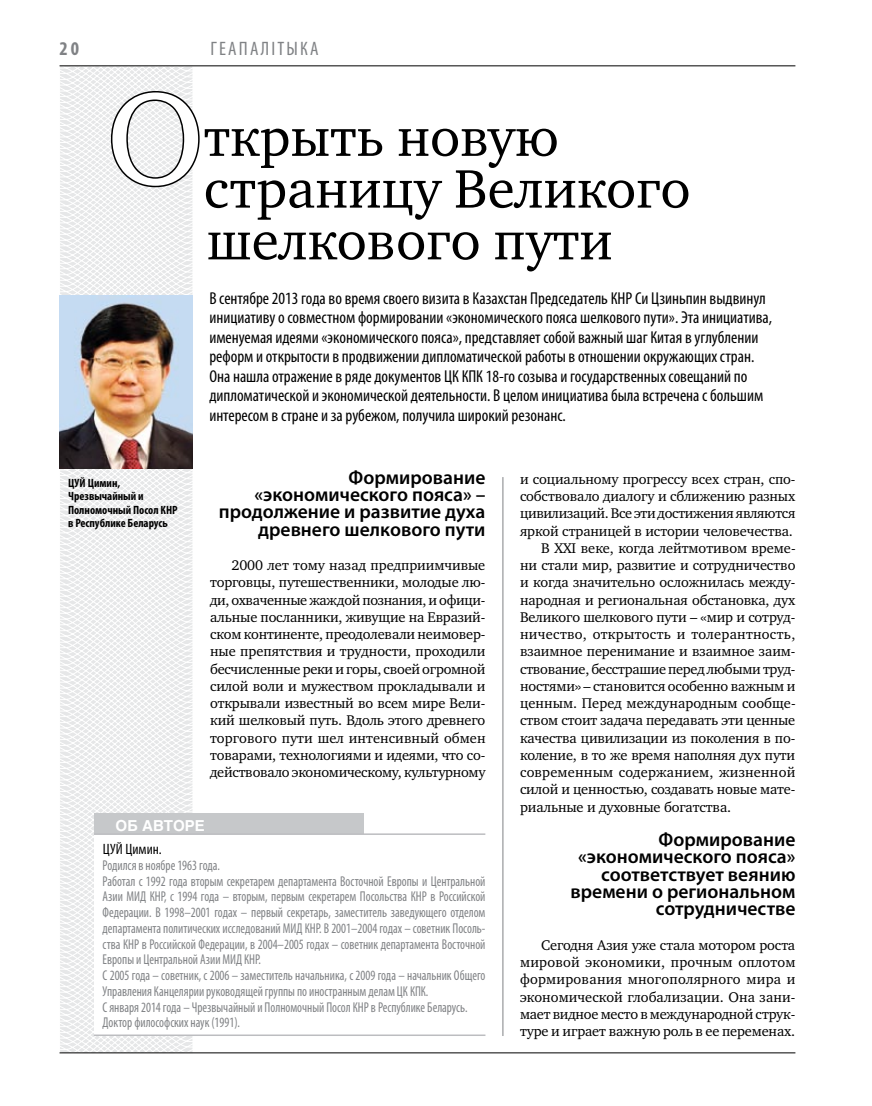
<style>
.page{position:relative;width:872px;height:1106px;background:#fff}
.page>*{position:absolute;margin:0;border:0;box-sizing:border-box;transform-origin:0 0}
.t1{font:132.6px "Charter C";color:#fff}
.t2{font:55.5px/51.8px "Charter C";color:#000}
.t3{font:600 19.5px/17.2px "Myriad Pro";color:#000;text-align:right}
.t4{font:condensed 19.5px "Myriad Pro";letter-spacing:.11em;color:#808285}
.t5{font:700 condensed 19.5px "Myriad Pro";color:#808285}
.t6{font:condensed 17.25px/19.5px "Myriad Pro";color:#000}
.t7{font:condensed 15px "Myriad Pro";color:#000}
.t8{font:700 15px "Helios";color:#fff}
.t9{font:14.4px/17.2px "Charter C";letter-spacing:-.01em;color:#000;text-align:justify}
.t10{font:14.4px "Charter C";letter-spacing:.015em;color:#000}
.t11{font:condensed 14.25px/15.8px "Myriad Pro";color:#808285;scale:.9 1}
.t12{font:700 condensed 12px/13.5px "Myriad Pro";color:#000}
</style>
<div class="page">
<svg style="left:59px;top:65px;width:192px;height:989px"></svg>
<hr style="left:60px;top:1052px;width:735px;height:1px;background:#000">
<hr style="left:60px;top:65px;width:735px;height:1px;background:#000">
<hr style="left:502px;top:477px;width:1px;height:559px;background:#808285">
<svg style="left:109px;top:89px;width:92px;height:100px"></svg>
<div style="left:94px;top:813px;width:270px;height:23px;background:#c6c8ca"></div>
<div style="left:94px;top:834px;width:391px;height:202px;background:#fff"></div>
<hr style="left:94px;top:1034px;width:391px;height:2px;background:#bcbdc0">
<hr style="left:94px;top:833px;width:391px;height:2px;background:#bcbdc0">
<img style="left:60px;top:295px;width:133px;height:173px">
<h3 class="t5" style="left:60px;top:37px;width:21px">20</h3>
<h3 class="t4" style="left:210px;top:37px;width:110px">геапалітыка</h3>
<h1 class="t1" style="left:107px;top:65px;width:99px">О</h1>
<h2 class="t2" style="left:204px;top:112px;width:488px">ткрыть новую страницу Великого шелкового пути</h2>
<p class="t6" style="left:209px;top:288px;width:564px">В сентябре 2013 года во время своего визита в Казахстан Председатель КНР Си Цзиньпин выдвинул инициативу о совместном формировании «экономического пояса шелкового пути». Эта инициатива, именуемая идеями «экономического пояса», представляет собой важный шаг Китая в углублении реформ и открытости в продвижении дипломатической работы в отношении окружающих стран.<br>Она нашла отражение в ряде документов ЦК КПК 18-го созыва и государственных совещаний по дипломатической и экономической деятельности. В целом инициатива была встречена с большим интересом в стране и за рубежом, получила широкий резонанс.</p>
<p class="t12" style="left:68px;top:475px;width:111px">Цуй Цимин,<br>Чрезвычайный и<br>Полномочный Посол КНР в Республике Беларусь</p>
<h3 class="t3" style="left:219px;top:468px;width:268px">Формирование «экономического пояса» – продолжение и развитие духа древнего шелкового пути</h3>
<p class="t9" style="left:210px;top:556px;width:277px;text-indent:21px">2000 лет тому назад предприимчивые торговцы, путешественники, молодые лю&shy;ди, охваченные жаждой познания, и офици&shy;альные посланники, живущие на Евразий&shy;ском континенте, преодолевали неимовер&shy;ные препятствия и трудности, проходили бесчисленные реки и горы, своей огромной силой воли и мужеством прокладывали и открывали известный во всем мире Вели&shy;кий шелковый путь. Вдоль этого древнего торгового пути шел интенсивный обмен товарами, технологиями и идеями, что со&shy;действовало экономическому, культурному</p>
<p class="t8" style="left:115px;top:816px;width:91px">об авторе</p>
<p class="t7" style="left:103px;top:840px;width:60px">Цуй Цимин.</p>
<p class="t11" style="left:103px;top:857px;width:427px">Родился в ноябре 1963 года.<br>Работал с 1992 года вторым секретарем департамента Восточной Европы и Центральной Азии МИД КНР, с 1994 года – вторым, первым секретарем Посольства КНР в Российской Федерации. В 1998–2001 годах – первый секретарь, заместитель заведующего отделом департамента политических исследований МИД КНР. В 2001–2004 годах – советник Посоль&shy;ства КНР в Российской Федерации, в 2004–2005 годах – советник департамента Восточной Европы и Центральной Азии МИД КНР.<br>С 2005 года – советник, с 2006 – заместитель начальника, с 2009 года – начальник Общего Управления Канцелярии руководящей группы по иностранным делам ЦК КПК.<br>С января 2014 года – Чрезвычайный и Полномочный Посол КНР в Республике Беларусь.<br>Доктор философских наук (1991).</p>
<p class="t9" style="left:520px;top:470px;width:277px">и социальному прогрессу всех стран, спо-</p>
<p class="t9" style="left:520px;top:487px;width:277px">собствовало диалогу и сближению разных</p>
<p class="t9" style="left:520px;top:505px;width:277px">цивилизаций. Все эти достижения являются</p>
<p class="t9" style="left:520px;top:522px;width:274px">яркой страницей в истории человечества.</p>
<p class="t9" style="left:541px;top:539px;width:256px">В XXI веке, когда лейтмотивом време-</p>
<p class="t9" style="left:520px;top:556px;width:277px">ни стали мир, развитие и сотрудничество</p>
<p class="t9" style="left:520px;top:574px;width:277px">и когда значительно осложнилась между-</p>
<p class="t9" style="left:520px;top:591px;width:277px">народная и региональная обстановка, дух</p>
<p class="t9" style="left:520px;top:608px;width:277px">Великого шелкового пути – «мир и сотруд-</p>
<p class="t10" style="left:520px;top:626px;width:277px">ничество, открытость и толерантность,</p>
<p class="t9" style="left:520px;top:643px;width:277px">взаимное перенимание и взаимное заим-</p>
<p class="t9" style="left:520px;top:660px;width:277px">ствование, бесстрашие перед любыми труд-</p>
<p class="t9" style="left:520px;top:677px;width:277px">ностями» – становится особенно важным и</p>
<p class="t9" style="left:520px;top:694px;width:277px">ценным. Перед международным сообще-</p>
<p class="t9" style="left:520px;top:712px;width:277px">ством стоит задача передавать эти ценные</p>
<p class="t9" style="left:520px;top:729px;width:277px">качества цивилизации из поколения в по-</p>
<p class="t9" style="left:520px;top:746px;width:277px">коление, в то же время наполняя дух пути</p>
<p class="t10" style="left:520px;top:764px;width:277px">современным содержанием, жизненной</p>
<p class="t9" style="left:520px;top:781px;width:277px">силой и ценностью, создавать новые мате-</p>
<p class="t9" style="left:520px;top:798px;width:213px">риальные и духовные богатства.</p>
<h3 class="t3" style="left:570px;top:830px;width:226px">Формирование «экономического пояса» соответствует веянию времени о региональном сотрудничестве</h3>
<p class="t9" style="left:520px;top:936px;width:277px;text-indent:21px">Сегодня Азия уже стала мотором роста мировой экономики, прочным оплотом формирования многополярного мира и экономической глобализации. Она зани&shy;мает видное место в международной струк&shy;туре и играет важную роль в ее переменах.</p>
</div>
